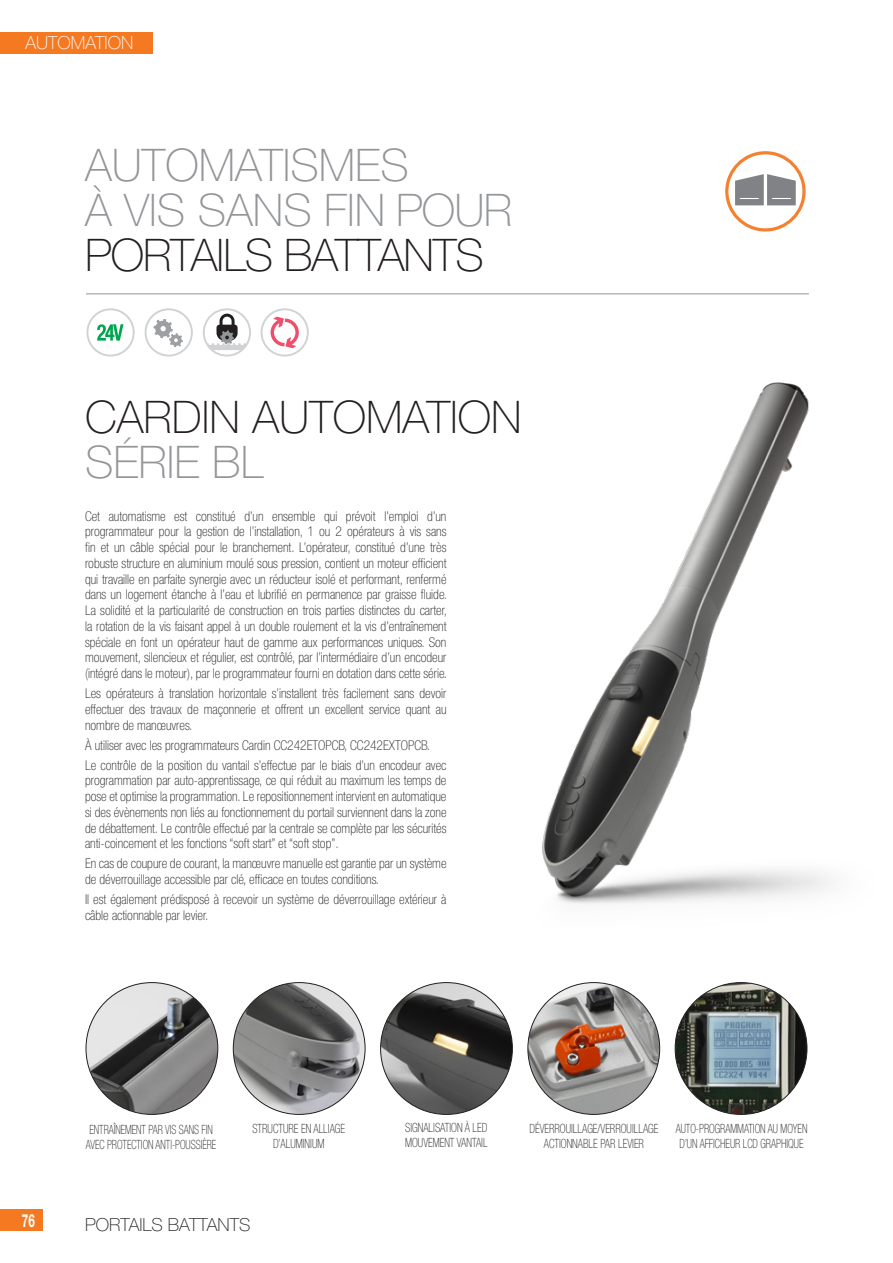
<style>
.page{position:relative;width:893px;height:1263px;background:#fff}
.page>*{position:absolute;margin:0;border:0;box-sizing:border-box;transform-origin:0 0}
.t1{font:100 45px "Helvetica Neue LT Std";color:#939598}
.t2{font:100 45px "Helvetica Neue LT Std";letter-spacing:-.02em;color:#231f20}
.t3{font:100 45px "Helvetica Neue LT Std";color:#231f20}
.t4{font:100 18px "Helvetica Neue LT Std";color:#231f20}
.t5{font:100 18px "Helvetica Neue LT Std";color:#fff}
.t6{font:700 18px "Helvetica Neue LT Std";color:#fff;scale:.65 1}
.t7{font:100 condensed 13.5px/15.8px "Helvetica Neue LT Std";color:#231f20;text-align:justify}
.t8{font:100 condensed 12.75px/15px "Helvetica Neue LT Std";color:#231f20;text-align:center;scale:.85 1}
.t9{font:100 condensed 12.75px/15px "Helvetica Neue LT Std";color:#231f20;scale:.81 1}
.t10{font:100 condensed 12.75px/15px "Helvetica Neue LT Std";color:#231f20;text-align:center;scale:.82 1}
</style>
<div class="page">
<div style="left:0;top:1209px;width:43px;height:22px;background:#f47921"></div>
<div style="left:0;top:32px;width:153px;height:21px;background:#f47921"></div>
<hr style="left:86px;top:293px;width:723px;height:1px;background:#939598">
<img style="left:381px;top:982px;width:131px;height:132px;border-radius:66px">
<img style="left:528px;top:982px;width:132px;height:132px;border-radius:66px">
<img style="left:233px;top:982px;width:132px;height:132px;border-radius:66px">
<img style="left:86px;top:982px;width:132px;height:132px;border-radius:66px">
<img style="left:675px;top:982px;width:132px;height:132px;border-radius:66px">
<img style="left:542px;top:382px;width:291px;height:522px">
<div style="left:203px;top:308px;width:48px;height:49px;border:2px solid #d1d2d4;border-radius:50%"></div>
<svg style="left:206px;top:314px;width:40px;height:36px"></svg>
<div style="left:261px;top:308px;width:48px;height:49px;border:2px solid #d1d2d4;border-radius:50%"></div>
<svg style="left:271px;top:317px;width:28px;height:31px"></svg>
<svg style="left:97px;top:324px;width:26px;height:17px"></svg>
<div style="left:86px;top:308px;width:49px;height:49px;border:2px solid #d1d2d4;border-radius:50%"></div>
<div style="left:145px;top:308px;width:48px;height:49px;border:2px solid #d1d2d4;border-radius:50%"></div>
<svg style="left:153px;top:319px;width:30px;height:28px"></svg>
<div style="left:725px;top:151px;width:81px;height:81px;border:3px solid #f48031;border-radius:50%"></div>
<svg style="left:735px;top:174px;width:61px;height:31px"></svg>
<h2 class="t5" style="left:26px;top:32px;width:109px">AUTOMATION</h2>
<p class="t1" style="left:85px;top:139px;width:325px">AUTOMATISMES</p>
<p class="t1" style="left:85px;top:184px;width:428px">À VIS SANS FIN POUR</p>
<p class="t2" style="left:85px;top:229px;width:400px">PORTAILS BATTANTS</p>
<p class="t3" style="left:85px;top:391px;width:438px">CARDIN AUTOMATION</p>
<p class="t1" style="left:85px;top:436px;width:180px">SÉRIE BL</p>
<p class="t7" style="left:85px;top:508px;width:363px">Cet automatisme est constitué d’un ensemble qui prévoit l’emploi d’un programmateur pour la gestion de l’installation, 1 ou 2 opérateurs à vis sans fin et un câble spécial pour le branchement. L’opérateur, constitué d’une très robuste structure en aluminium moulé sous pression, contient un moteur efficient qui travaille en parfaite synergie avec un réducteur isolé et performant, renfermé dans un logement étanche à l’eau et lubrifié en permanence par graisse fluide.<br>La solidité et la particularité de construction en trois parties distinctes du carter, la rotation de la vis faisant appel à un double roulement et la vis d’entraînement spéciale en font un opérateur haut de gamme aux performances uniques. Son mouvement, silencieux et régulier, est contrôlé, par l’intermédiaire d’un encodeur (intégré dans le moteur), par le programmateur fourni en dotation dans cette série.</p>
<p class="t7" style="left:85px;top:685px;width:363px">Les opérateurs à translation horizontale s’installent très facilement sans devoir effectuer des travaux de maçonnerie et offrent un excellent service quant au nombre de manœuvres.</p>
<p class="t7" style="left:85px;top:737px;width:347px">À utiliser avec les programmateurs Cardin CC242ETOPCB, CC242EXTOPCB.</p>
<p class="t7" style="left:85px;top:757px;width:363px">Le contrôle de la position du vantail s’effectue par le biais d’un encodeur avec programmation par auto-apprentissage, ce qui réduit au maximum les temps de pose et optimise la programmation. Le repositionnement intervient en automatique si des évènements non liés au fonctionnement du portail surviennent dans la zone de débattement. Le contrôle effectué par la centrale se complète par les sécurités anti-coincement et les fonctions “soft start” et “soft stop”.</p>
<p class="t7" style="left:85px;top:855px;width:363px">En cas de coupure de courant, la manœuvre manuelle est garantie par un système de déverrouillage accessible par clé, efficace en toutes conditions.</p>
<p class="t7" style="left:85px;top:891px;width:363px">Il est également prédisposé à recevoir un système de déverrouillage extérieur à câble actionnable par levier.</p>
<h2 class="t6" style="left:22px;top:1209px;width:22px">76</h2>
<p class="t9" style="left:86px;top:1122px;width:162px">ENTRAÎNEMENT PAR VIS SANS FIN<br>AVEC PROTECTION ANTI-POUSSIÈRE</p>
<p class="t8" style="left:252px;top:1120px;width:111px">STRUCTURE EN ALLIAGE</p>
<p class="t8" style="left:273px;top:1135px;width:62px">D’ALUMINIUM</p>
<p class="t4" style="left:85px;top:1214px;width:167px">PORTAILS BATTANTS</p>
<p class="t8" style="left:405px;top:1120px;width:98px">SIGNALISATION À LED</p>
<p class="t8" style="left:405px;top:1135px;width:99px">MOUVEMENT VANTAIL</p>
<p class="t8" style="left:529px;top:1120px;width:153px">DÉVERROUILLAGE/VERROUILLAGE<br>ACTIONNABLE PAR LEVIER</p>
<p class="t10" style="left:676px;top:1120px;width:162px">AUTO-PROGRAMMATION AU MOYEN<br>D’UN AFFICHEUR LCD GRAPHIQUE</p>
</div>
